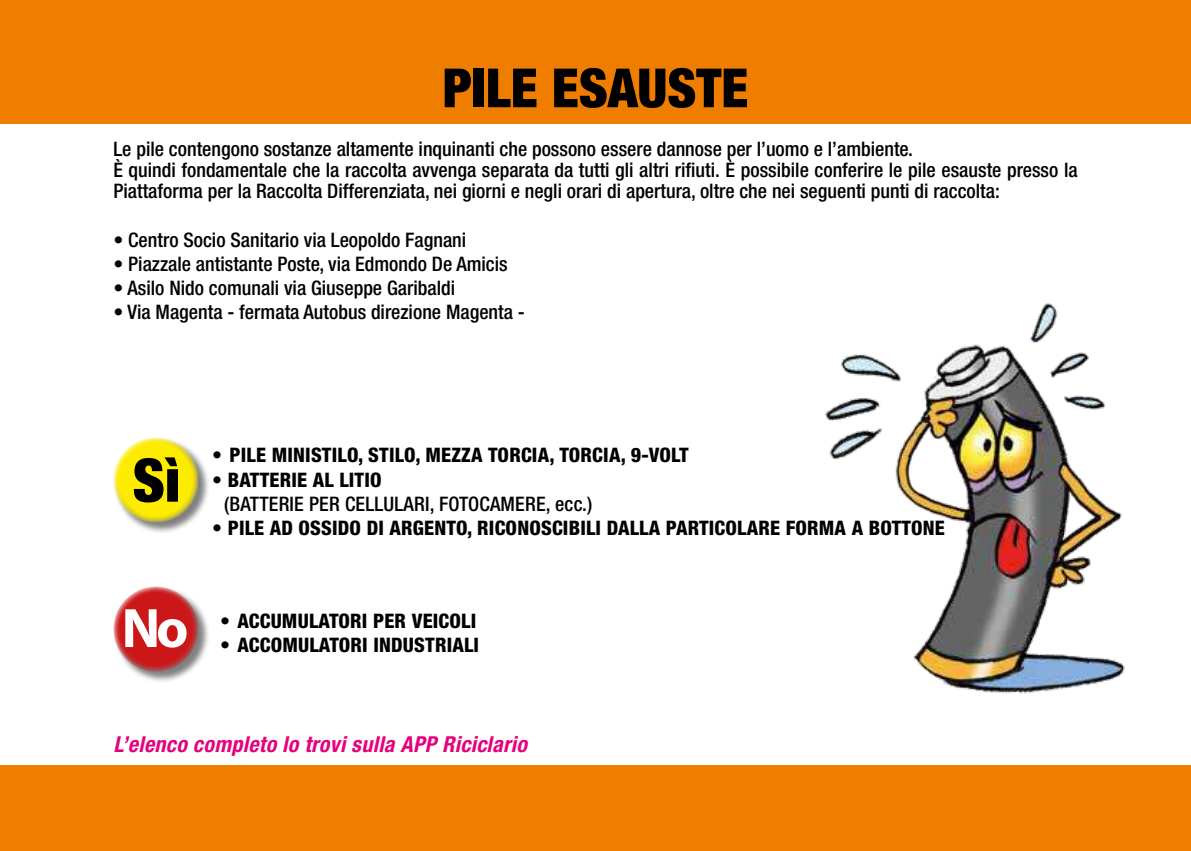
<style>
.page{position:relative;width:1191px;height:851px;background:#fff}
.page>*{position:absolute;margin:0;border:0;box-sizing:border-box;transform-origin:0 0}
.t1{font:900 condensed 54px "Helvetica Neue LT Std";color:#000}
.t2{font:italic 700 condensed 22px "Helvetica Neue LT Std";letter-spacing:.015em;color:#e6007d}
.t3{font:500 condensed 20px/21.2px "Helvetica Neue LT Std";color:#000}
.t4{font:800 condensed 20px "Helvetica Neue LT Std";letter-spacing:.01em;color:#000}
</style>
<div class="page">
<div style="left:0;top:0;width:1191px;height:123px;background:#ef7d00"></div>
<div style="left:0;top:765px;width:1191px;height:85px;background:#ef7d00"></div>
<div style="left:113px;top:437px;width:97px;height:97px;background:#000;opacity:.5"></div>
<svg style="left:113px;top:437px;width:85px;height:85px;background:#f4e51b"></svg>
<svg style="left:134px;top:457px;width:44px;height:45px;background:#565000"></svg>
<div style="left:113px;top:586px;width:97px;height:97px;background:#000;opacity:.5"></div>
<svg style="left:113px;top:586px;width:85px;height:85px;background:#ca3234"></svg>
<svg style="left:125px;top:609px;width:62px;height:38px"></svg>
<img style="left:825px;top:303px;width:300px;height:391px">
<h1 class="t1" style="left:443px;top:55px;width:307px">PILE ESAUSTE</h1>
<p class="t3" style="left:113px;top:138px;width:965px">Le pile contengono sostanze altamente inquinanti che possono essere dannose per l’uomo e l’ambiente.<br>È quindi fondamentale che la raccolta avvenga separata da tutti gli altri rifiuti. È possibile conferire le pile esauste presso la<br>Piattaforma per la Raccolta Differenziata, nei giorni e negli orari di apertura, oltre che nei seguenti punti di raccolta:</p>
<p class="t3" style="left:113px;top:229px;width:354px">• Centro Socio Sanitario via Leopoldo Fagnani</p>
<p class="t3" style="left:113px;top:253px;width:396px">• Piazzale antistante Poste, via Edmondo De Amicis</p>
<p class="t3" style="left:113px;top:277px;width:343px">• Asilo Nido comunali via Giuseppe Garibaldi</p>
<p class="t3" style="left:113px;top:301px;width:413px">• Via Magenta - fermata Autobus direzione Magenta -</p>
<p class="t4" style="left:212px;top:443px;width:478px">• PILE MINISTILO, STILO, MEZZA TORCIA, TORCIA, 9-VOLT</p>
<p class="t4" style="left:212px;top:467px;width:171px">• BATTERIE AL LITIO</p>
<p class="t3" style="left:224px;top:492px;width:369px">(BATTERIE PER CELLULARI, FOTOCAMERE, ecc.)</p>
<p class="t4" style="left:212px;top:515px;width:734px">• PILE AD OSSIDO DI ARGENTO, RICONOSCIBILI DALLA PARTICOLARE FORMA A BOTTONE</p>
<p class="t4" style="left:220px;top:608px;width:258px">• ACCUMULATORI PER VEICOLI</p>
<p class="t4" style="left:220px;top:632px;width:261px">• ACCOMULATORI INDUSTRIALI</p>
<p class="t2" style="left:113px;top:730px;width:415px">L’elenco completo lo trovi sulla APP Riciclario</p>
</div>
